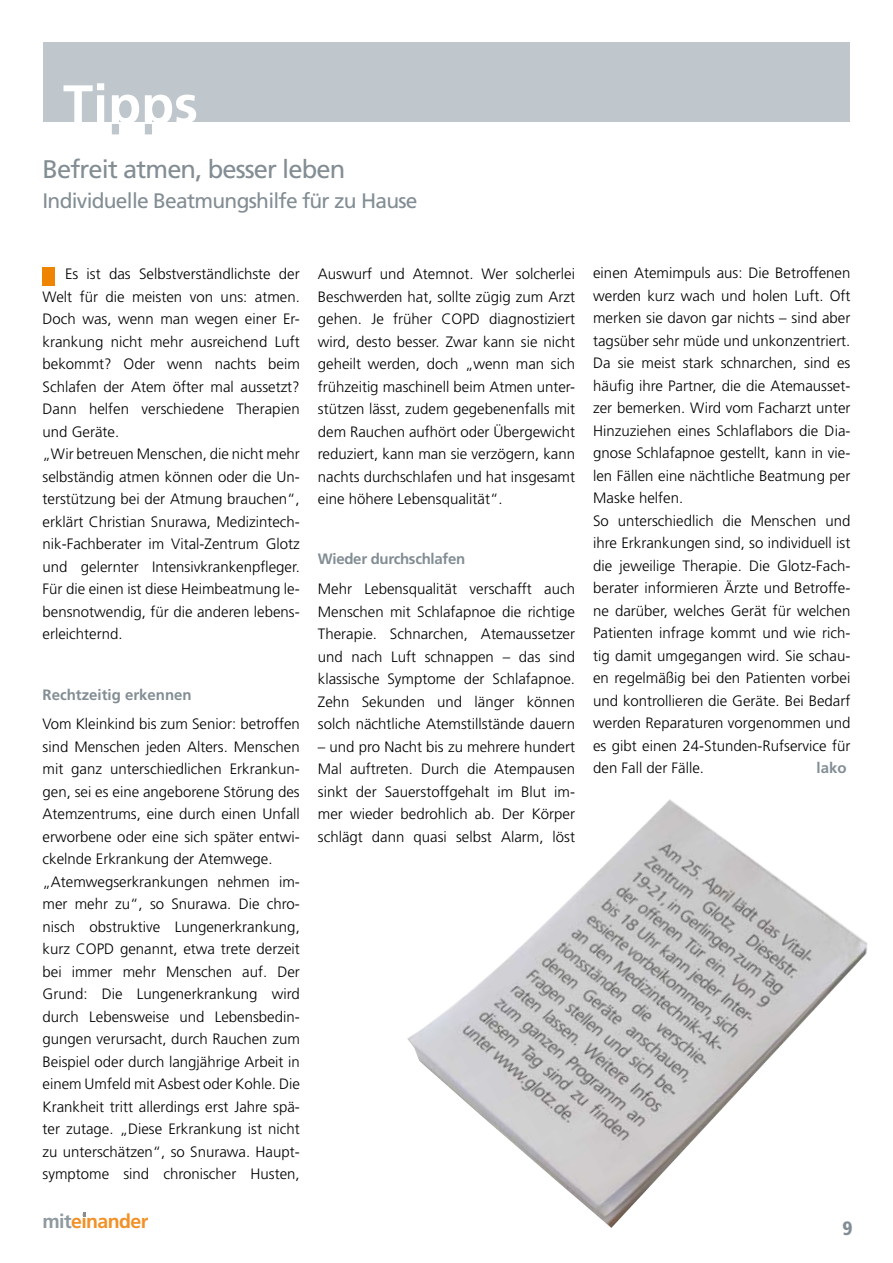
<style>
.page{position:relative;width:893px;height:1263px;background:#fff}
.page>*{position:absolute;margin:0;border:0;box-sizing:border-box;transform-origin:0 0}
.t1{font:25.5px "Frutiger LT Std";letter-spacing:-.035em;color:#828d94}
.t2{font:21px "Frutiger LT Std";letter-spacing:-.035em;color:#828d94}
.t3{font:700 19.5px "Frutiger LT Std";letter-spacing:-.03em;color:#f19127}
.t4{font:900 condensed 19.35px "Frutiger LT Std";color:#828d94}
.t5{font:300 15px/22.5px "Frutiger LT Std";color:#000}
.t6{font:700 15px "Frutiger LT Std";color:#828d94}
.t7{font:700 15px "Frutiger LT Std";letter-spacing:-.02em;color:#828d94}
.s1{color:#8e99a0}
</style>
<div class="page">
<svg style="left:83px;top:1212px;width:3px;height:5px"></svg>
<div style="left:44px;top:43px;width:806px;height:79px;background:#bfc7cc"></div>
<div style="left:43px;top:267px;width:12px;height:19px;background:#ef8400"></div>
<svg style="left:64px;top:83px;width:132px;height:39px"></svg>
<svg style="left:111px;top:124px;width:41px;height:10px"></svg>
<img style="left:407px;top:799px;width:461px;height:429px">
<h1 class="t1" style="left:43px;top:154px;width:304px">Befreit atmen, besser leben</h1>
<h2 class="t2" style="left:43px;top:188px;width:377px">Individuelle Beatmungshilfe für zu Hause</h2>
<p class="t5" style="left:43px;top:263px;width:259px;text-indent:22px">Es ist das Selbstverständlichste der Welt für die meisten von uns: atmen.<br>Doch was, wenn man wegen einer Er&shy;krankung nicht mehr ausreichend Luft bekommt? Oder wenn nachts beim Schlafen der Atem öfter mal aussetzt?<br>Dann helfen verschiedene Therapien und Geräte.<br>„Wir betreuen Menschen, die nicht mehr selbständig atmen können oder die Un&shy;terstützung bei der Atmung brauchen“, erklärt Christian Snurawa, Medizintech&shy;nik-Fachberater im Vital-Zentrum Glotz und gelernter Intensivkrankenpfleger.<br>Für die einen ist diese Heimbeatmung le&shy;bensnotwendig, für die anderen lebens&shy;erleichternd.</p>
<p class="t6" style="left:43px;top:686px;width:151px">Rechtzeitig erkennen</p>
<p class="t5" style="left:43px;top:713px;width:259px">Vom Kleinkind bis zum Senior: betroffen sind Menschen jeden Alters. Menschen mit ganz unterschiedlichen Erkrankun&shy;gen, sei es eine angeborene Störung des Atemzentrums, eine durch einen Unfall erworbene oder eine sich später entwi&shy;ckelnde Erkrankung der Atemwege. „Atemwegserkrankungen nehmen im&shy;mer mehr zu“, so Snurawa. Die chro&shy;nisch obstruktive Lungenerkrankung, kurz COPD genannt, etwa trete derzeit bei immer mehr Menschen auf. Der Grund: Die Lungenerkrankung wird durch Lebensweise und Lebensbedin&shy;gungen verursacht, durch Rauchen zum Beispiel oder durch langjährige Arbeit in einem Umfeld mit Asbest oder Kohle. Die Krankheit tritt allerdings erst Jahre spä&shy;ter zutage. „Diese Erkrankung ist nicht zu unterschätzen“, so Snurawa. Haupt&shy;symptome sind chronischer Husten,</p>
<p class="t5" style="left:318px;top:263px;width:259px;text-align:justify">Auswurf und Atemnot. Wer solcherlei Beschwerden hat, sollte zügig zum Arzt gehen. Je früher COPD diagnostiziert wird, desto besser. Zwar kann sie nicht geheilt werden, doch „wenn man sich frühzeitig maschinell beim Atmen unter&shy;stützen lässt, zudem gegebenenfalls mit dem Rauchen aufhört oder Übergewicht reduziert, kann man sie verzögern, kann nachts durchschlafen und hat insgesamt eine höhere Lebensqualität“.</p>
<p class="t7" style="left:318px;top:550px;width:149px">Wieder durchschlafen</p>
<p class="t5" style="left:318px;top:578px;width:259px;text-align:justify">Mehr Lebensqualität verschafft auch Menschen mit Schlafapnoe die richtige Therapie. Schnarchen, Atemaussetzer und nach Luft schnappen – das sind klassische Symptome der Schlafapnoe.<br>Zehn Sekunden und länger können solch nächtliche Atemstillstände dauern</p>
<p class="t5" style="left:318px;top:735px;width:259px;text-align:justify">– und pro Nacht bis zu mehrere hundert Mal auftreten. Durch die Atempausen sinkt der Sauerstoffgehalt im Blut im&shy;mer wieder bedrohlich ab. Der Körper schlägt dann quasi selbst Alarm, löst</p>
<p class="t5" style="left:593px;top:262px;width:259px">einen Atemimpuls aus: Die Betroffenen werden kurz wach und holen Luft. Oft merken sie davon gar nichts – sind aber tagsüber sehr müde und unkonzentriert.<br>Da sie meist stark schnarchen, sind es häufig ihre Partner, die die Atemausset&shy;zer bemerken. Wird vom Facharzt unter Hinzuziehen eines Schlaflabors die Dia&shy;gnose Schlafapnoe gestellt, kann in vie&shy;len Fällen eine nächtliche Beatmung per Maske helfen.<br>So unterschiedlich die Menschen und ihre Erkrankungen sind, so individuell ist die jeweilige Therapie. Die Glotz-Fach&shy;berater informieren Ärzte und Betroffe&shy;ne darüber, welches Gerät für welchen Patienten infrage kommt und wie rich&shy;tig damit umgegangen wird. Sie schau&shy;en regelmäßig bei den Patienten vorbei und kontrollieren die Geräte. Bei Bedarf werden Reparaturen vorgenommen und es gibt einen 24-Stunden-Rufservice für den Fall der Fälle.</p>
<p class="t6" style="left:817px;top:759px;width:32px">lako</p>
<h3 class="t3" style="left:43px;top:1210px;width:107px"><span class="s1">mit</span>einander</h3>
<p class="t4" style="left:842px;top:1216px;width:12px">9</p>
</div>
